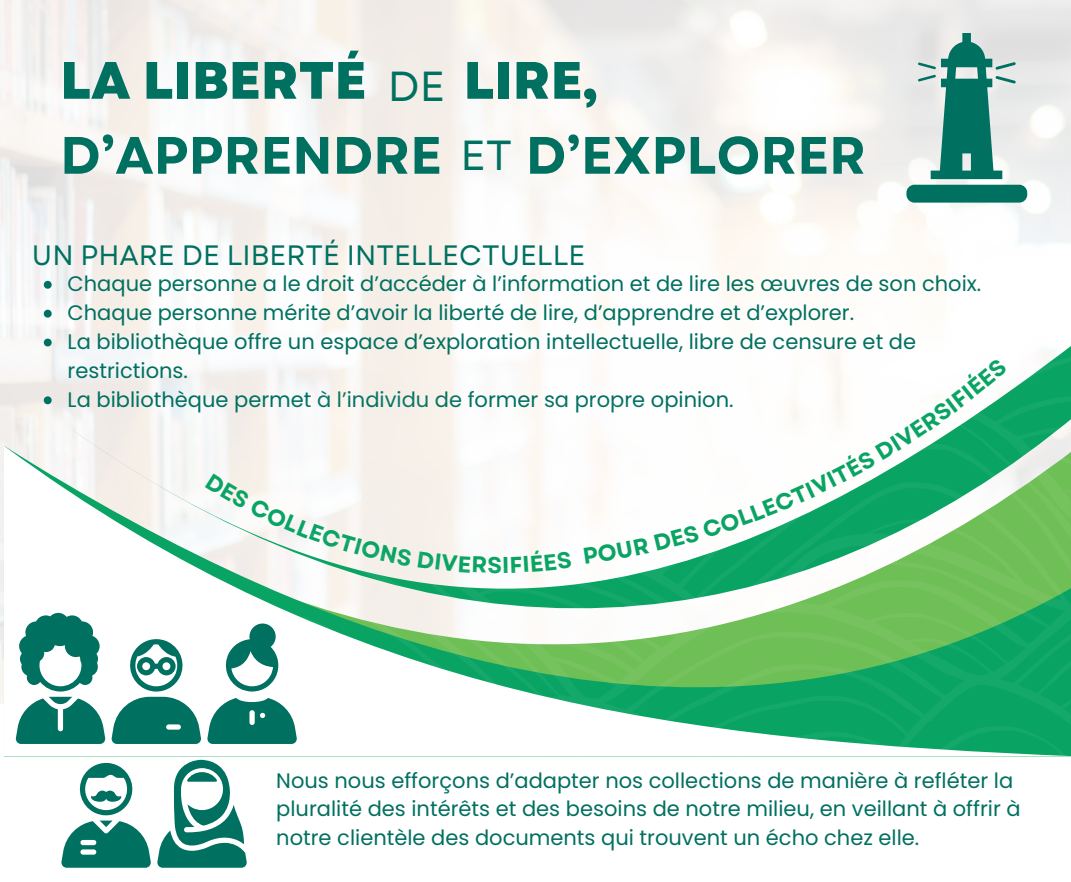
<style>
.page{position:relative;width:1071px;height:882px;background:#fff}
.page>*{position:absolute;margin:0;border:0;box-sizing:border-box;transform-origin:0 0}
.t1{font:700 52.5px/74.9px "Garet";color:#007061}
.t2{font:28px "Garet";color:#007061}
.t3{font:700 22.75px "Garet";color:#09a463}
.t4{font:21px/28.9px "Poppins";color:#007061}
.s1{font-weight:800}
.s2{font-weight:400;font-size:42px}
</style>
<div class="page">
<img style="left:0;top:0;width:1071px;height:704px">
<svg style="left:4px;top:446px;width:299px;height:258px"></svg>
<svg style="left:74px;top:340px;width:997px;height:349px"></svg>
<div style="left:906px;top:185px;width:121px;height:17px;background:#007061;border-radius:8px"></div>
<svg style="left:918px;top:33px;width:98px;height:146px;background:#83b4ad"></svg>
<svg style="left:207px;top:698px;width:90px;height:46px"></svg>
<svg style="left:157px;top:760px;width:90px;height:108px"></svg>
<svg style="left:61px;top:821px;width:90px;height:47px"></svg>
<svg style="left:15px;top:613px;width:186px;height:131px"></svg>
<svg style="left:79px;top:763px;width:54px;height:52px"></svg>
<svg style="left:222px;top:624px;width:59px;height:68px"></svg>
<svg style="left:44px;top:281px;width:8px;height:8px"></svg>
<svg style="left:44px;top:310px;width:8px;height:8px"></svg>
<svg style="left:44px;top:339px;width:8px;height:7px"></svg>
<svg style="left:44px;top:396px;width:8px;height:8px"></svg>
<svg style="left:303px;top:350px;width:768px;height:407px"></svg>
<svg style="left:303px;top:667px;width:102px;height:52px"></svg>
<svg style="left:303px;top:350px;width:99px;height:30px"></svg>
<svg style="left:1063px;top:490px;width:8px;height:3px"></svg>
<svg style="left:205px;top:473px;width:207px;height:93px"></svg>
<svg style="left:418px;top:551px;width:69px;height:22px"></svg>
<svg style="left:504px;top:550px;width:68px;height:23px"></svg>
<svg style="left:584px;top:350px;width:424px;height:214px"></svg>
<h1 class="t1" style="left:60px;top:43px;width:807px"><span class="s1">LA LIBERTÉ</span> <span class="s2">DE</span> <span class="s1">LIRE,<br></span>D’APPRENDRE <span class="s2">ET</span> D’EXPLORER</h1>
<h2 class="t2" style="left:32px;top:235px;width:555px">UN PHARE DE LIBERTÉ INTELLECTUELLE</h2>
<p class="t4" style="left:68px;top:270px;width:915px">Chaque personne a le droit d’accéder à l’information et de lire les œuvres de son choix.</p>
<p class="t4" style="left:68px;top:298px;width:788px">Chaque personne mérite d’avoir la liberté de lire, d’apprendre et d’explorer.</p>
<h1 class="t4" style="left:68px;top:327px;width:850px">La bibliothèque offre un espace d’exploration intellectuelle, libre de censure et de restrictions.</h1>
<h2 class="t4" style="left:68px;top:385px;width:667px">La bibliothèque permet à l’individu de former sa propre opinion.</h2>
<p class="t3" style="left:487px;top:549px;width:16px">S</p>
<p class="t4" style="left:276px;top:766px;width:746px">Nous nous efforçons d’adapter nos collections de manière à refléter la pluralité des intérêts et des besoins de notre milieu, en veillant à offrir à notre clientèle des documents qui trouvent un écho chez elle.</p>
</div>
